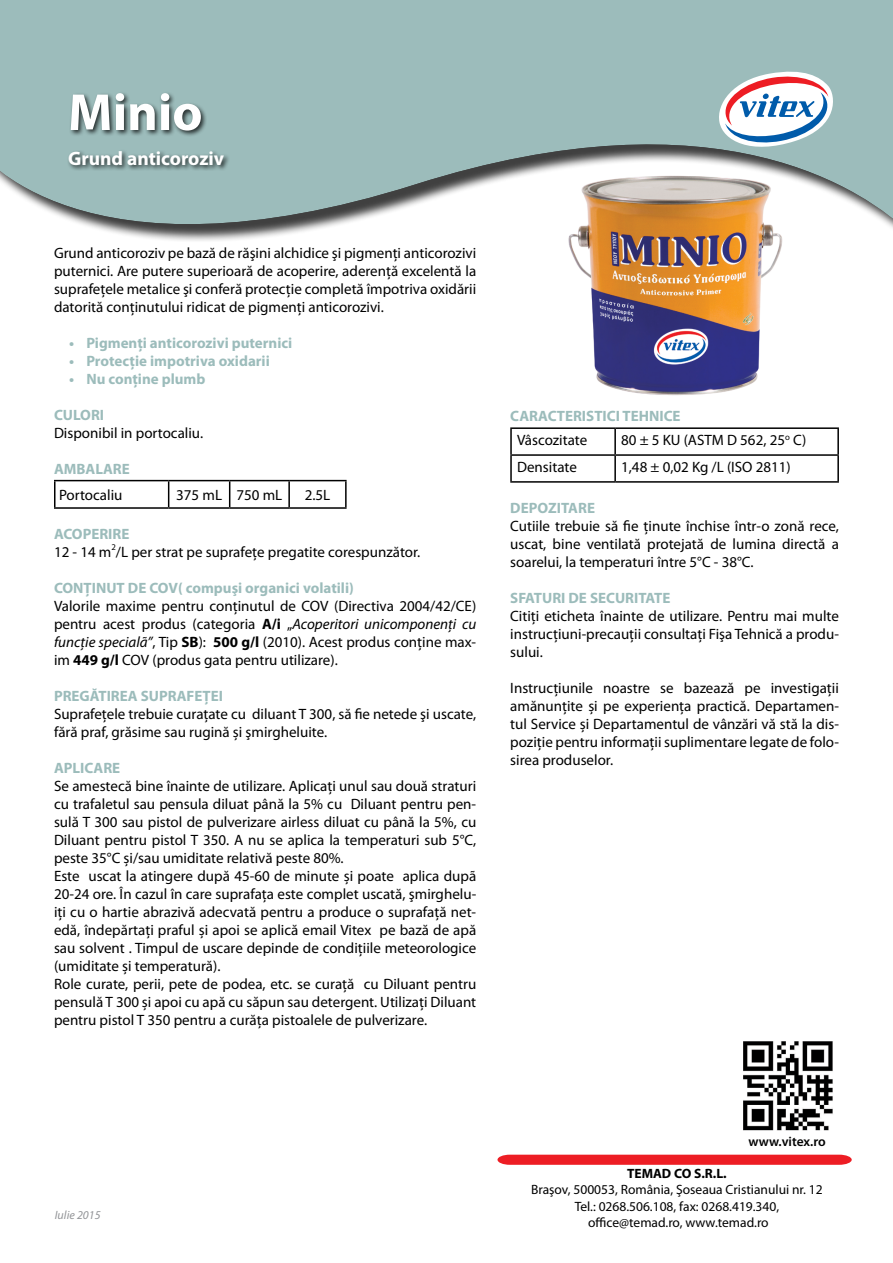
<style>
.page{position:relative;width:893px;height:1263px;background:#fff}
.page>*{position:absolute;margin:0;border:0;box-sizing:border-box;transform-origin:0 0}
.t1{font:700 52.5px "Myriad Pro";color:#fff}
.t2{font:700 19.5px "Myriad Pro";color:#fff}
.t3{font:15px/18px "Myriad Pro";color:#000;text-align:justify}
.t4{font:700 15px "Myriad Pro";color:#9cbcbb}
.t5{font:13.5px/16.2px "Myriad Pro";color:#000;text-align:center}
.t6{font:700 13.5px "Myriad Pro";color:#000}
.t7{font:600 13.5px "Myriad Pro";color:#000}
.t8{font:italic 12px "Myriad Pro";color:#939598}
.s1{font-weight:700;color:#9cbcbb}
.s2{font-weight:700}
.s3{font-style:italic}
</style>
<div class="page">
<svg style="left:497px;top:1155px;width:355px;height:10px;background:#ed252b"></svg>
<img style="left:743px;top:1041px;width:90px;height:90px">
<img style="left:571px;top:251px;width:210px;height:144px">
<div style="left:0;top:0;width:893px;height:251px;background:#000;opacity:.75"></div>
<div style="left:0;top:0;width:893px;height:234px;background:#000;opacity:.75"></div>
<svg style="left:716px;top:67px;width:123px;height:88px"></svg>
<svg style="left:762px;top:93px;width:7px;height:6px"></svg>
<hr style="left:54px;top:480px;width:115px;height:1px;background:#000">
<hr style="left:54px;top:481px;width:2px;height:26px;background:#000">
<hr style="left:169px;top:480px;width:61px;height:1px;background:#000">
<svg style="left:168px;top:481px;width:1px;height:26px"></svg>
<hr style="left:230px;top:480px;width:59px;height:1px;background:#000">
<svg style="left:229px;top:481px;width:1px;height:26px"></svg>
<hr style="left:289px;top:480px;width:58px;height:1px;background:#000">
<hr style="left:288px;top:481px;width:2px;height:26px;background:#000">
<hr style="left:345px;top:481px;width:2px;height:26px;background:#000">
<hr style="left:54px;top:507px;width:115px;height:2px;background:#000">
<hr style="left:169px;top:507px;width:61px;height:2px;background:#000">
<hr style="left:230px;top:507px;width:59px;height:2px;background:#000">
<hr style="left:289px;top:507px;width:58px;height:2px;background:#000">
<hr style="left:510px;top:427px;width:105px;height:2px;background:#000">
<hr style="left:510px;top:429px;width:2px;height:25px;background:#000">
<hr style="left:615px;top:427px;width:224px;height:2px;background:#000">
<hr style="left:614px;top:429px;width:2px;height:25px;background:#000">
<hr style="left:837px;top:429px;width:2px;height:25px;background:#000">
<hr style="left:510px;top:454px;width:105px;height:2px;background:#000">
<hr style="left:510px;top:456px;width:2px;height:25px;background:#000">
<hr style="left:615px;top:454px;width:224px;height:2px;background:#000">
<hr style="left:614px;top:456px;width:2px;height:25px;background:#000">
<hr style="left:837px;top:456px;width:2px;height:25px;background:#000">
<hr style="left:510px;top:481px;width:105px;height:2px;background:#000">
<hr style="left:615px;top:481px;width:224px;height:2px;background:#000">
<div style="left:66px;top:91px;width:165px;height:80px;background:#000;opacity:.75"></div>
<h1 class="t1" style="left:68px;top:78px;width:136px">Minio</h1>
<h2 class="t2" style="left:68px;top:145px;width:158px">Grund anticoroziv</h2>
<p class="t3" style="left:54px;top:244px;width:424px">Grund anticoroziv pe bază de răşini alchidice şi pigmenţi anticorozivi puternici. Are putere superioară de acoperire, aderenţă excelentă la suprafeţele metalice şi conferă protecţie completă împotriva oxidării datorită conţinutului ridicat de pigmenţi anticorozivi.</p>
<p class="t4" style="left:69px;top:333px;width:225px">• Pigmenţi anticorozivi puternici</p>
<p class="t4" style="left:69px;top:351px;width:202px">• Protecţie impotriva oxidarii</p>
<p class="t4" style="left:69px;top:369px;width:138px">• Nu conţine plumb</p>
<p class="t4" style="left:54px;top:405px;width:52px">CULORI</p>
<p class="t3" style="left:54px;top:424px;width:151px">Disponibil in portocaliu.</p>
<p class="t4" style="left:54px;top:459px;width:77px">AMBALARE</p>
<p class="t3" style="left:59px;top:486px;width:65px">Portocaliu</p>
<p class="t3" style="left:176px;top:486px;width:108px">375 mL 750 mL</p>
<p class="t3" style="left:305px;top:486px;width:27px">2.5L</p>
<p class="t3" style="left:54px;top:524px;width:368px"><span class="s1">ACOPERIRE<br></span>12 - 14 m<sup>2</sup>/L per strat pe suprafeţe pregatite corespunzător.</p>
<p class="t4" style="left:54px;top:578px;width:301px">CONŢINUT DE COV( compuşi organici volatili)</p>
<p class="t3" style="left:54px;top:596px;width:424px">Valorile maxime pentru conţinutul de COV (Directiva 2004/42/CE) pentru acest produs (categoria <span class="s2">A/i</span> „<span class="s3">Acoperitori unicomponenţi cu funcţie specialã”</span>, Tip <span class="s2">SB</span>): <span class="s2">500 g/l</span> (2010). Acest produs conţine max&shy;im <span class="s2">449 g/l</span> COV (produs gata pentru utilizare).</p>
<p class="t4" style="left:54px;top:686px;width:171px">PREGĂTIREA SUPRAFEŢEI</p>
<p class="t3" style="left:54px;top:704px;width:424px">Suprafeţele trebuie curaţate cu diluant T 300, să fie netede şi uscate, fără praf, grăsime sau rugină și şmirgheluite.</p>
<p class="t4" style="left:54px;top:758px;width:68px">APLICARE</p>
<p class="t3" style="left:54px;top:776px;width:424px;text-align:left">Se amestecă bine înainte de utilizare. Aplicați unul sau două straturi cu trafaletul sau pensula diluat până la 5% cu Diluant pentru pen&shy;sulă T 300 sau pistol de pulverizare airless diluat cu până la 5%, cu Diluant pentru pistol T 350. A nu se aplica la temperaturi sub 5°C, peste 35°C și/sau umiditate relativă peste 80%.<br>Este uscat la atingere după 45-60 de minute și poate aplica dupã 20-24 ore. În cazul în care suprafaţa este complet uscată, şmirghelu&shy;iţi cu o hartie abrazivă adecvată pentru a produce o suprafață net&shy;edă, îndepărtați praful și apoi se aplică email Vitex pe bază de apă sau solvent . Timpul de uscare depinde de condițiile meteorologice (umiditate și temperatură).<br>Role curate, perii, pete de podea, etc. se curaţă cu Diluant pentru pensulă T 300 și apoi cu apă cu săpun sau detergent. Utilizaţi Diluant pentru pistol T 350 pentru a curăța pistoalele de pulverizare.</p>
<p class="t4" style="left:510px;top:407px;width:172px">CARACTERISTICI TEHNICE</p>
<p class="t3" style="left:517px;top:431px;width:72px">Vâscozitate</p>
<p class="t3" style="left:621px;top:431px;width:187px">80 ± 5 KU (ASTM D 562, 25<sup>ο</sup> C)</p>
<p class="t3" style="left:517px;top:458px;width:61px">Densitate</p>
<p class="t3" style="left:621px;top:458px;width:171px">1,48 ± 0,02 Kg /L (ISO 2811)</p>
<p class="t4" style="left:510px;top:498px;width:86px">DEPOZITARE</p>
<p class="t3" style="left:510px;top:516px;width:330px">Cutiile trebuie să fie ținute închise într-o zonă rece, uscat, bine ventilată protejată de lumina directă a soarelui, la temperaturi între 5°C - 38°C.</p>
<p class="t4" style="left:510px;top:588px;width:162px">SFATURI DE SECURITATE</p>
<p class="t3" style="left:510px;top:606px;width:330px">Citiţi eticheta înainte de utilizare. Pentru mai multe instrucţiuni-precauţii consultaţi Fişa Tehnică a produ&shy;sului.</p>
<p class="t3" style="left:510px;top:678px;width:330px">Instrucțiunile noastre se bazează pe investigații amănunțite și pe experiența practică. Departamen&shy;tul Service și Departamentul de vânzări vă stă la dis&shy;poziție pentru informații suplimentare legate de folo&shy;sirea produselor.</p>
<p class="t8" style="left:55px;top:1208px;width:47px">Iulie 2015</p>
<p class="t7" style="left:748px;top:1133px;width:79px">www.vitex.ro</p>
<p class="t6" style="left:627px;top:1165px;width:101px">TEMAD CO S.R.L.</p>
<p class="t5" style="left:531px;top:1182px;width:293px">Braşov, 500053, România, Şoseaua Cristianului nr. 12<br>Tel.: 0268.506.108, fax: 0268.419.340, office@temad.ro, www.temad.ro</p>
</div>
